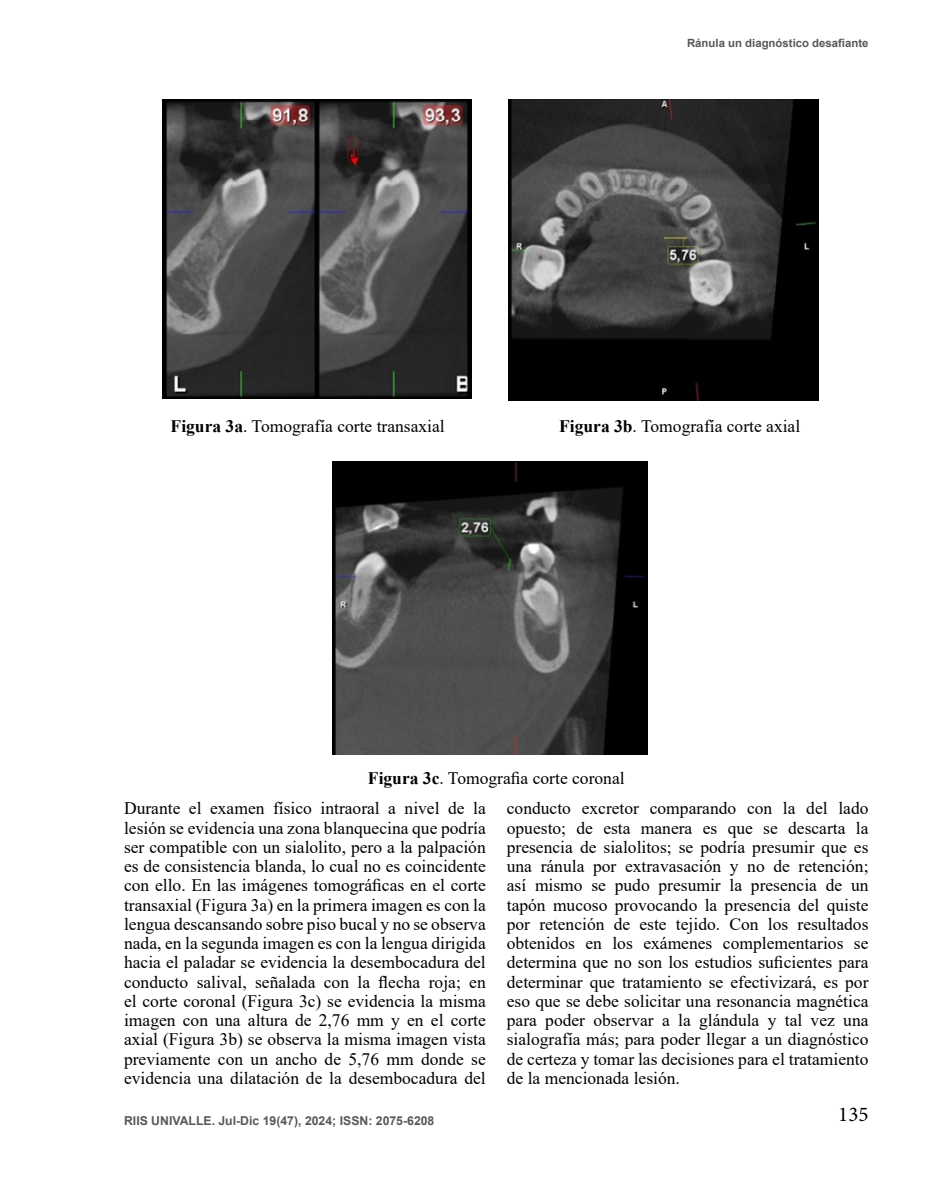
<style>
.page{position:relative;width:943px;height:1191px;background:#fff}
.page>*{position:absolute;margin:0;border:0;box-sizing:border-box;transform-origin:0 0}
.t1{font:21px "Minion Pro";color:#000}
.t2{font:17.5px/19.2px "Times New Roman";color:#000;text-align:justify}
.t3{font:700 12.25px "Arial";color:#585856}
.t4{font:700 11.38px "Arial";color:#585856}
.s1{font-weight:700}
</style>
<div class="page">
<img style="left:162px;top:99px;width:309px;height:299px">
<img style="left:508px;top:99px;width:311px;height:302px">
<img style="left:332px;top:461px;width:315px;height:293px">
<p class="t4" style="left:687px;top:35px;width:183px">Ránula un diagnóstico desafiante</p>
<p class="t2" style="left:171px;top:416px;width:276px"><span class="s1">Figura 3a</span>. Tomografía corte transaxial</p>
<p class="t2" style="left:559px;top:416px;width:242px"><span class="s1">Figura 3b</span>. Tomografía corte axial</p>
<p class="t2" style="left:368px;top:767px;width:258px"><span class="s1">Figura 3c</span>. Tomografia corte coronal</p>
<p class="t2" style="left:124px;top:798px;width:363px">Durante el examen físico intraoral a nivel de la lesión se evidencia una zona blanquecina que podría ser compatible con un sialolito, pero a la palpación es de consistencia blanda, lo cual no es coincidente con ello. En las imágenes tomográficas en el corte transaxial (Figura 3a) en la primera imagen es con la lengua descansando sobre piso bucal y no se observa nada, en la segunda imagen es con la lengua dirigida hacia el paladar se evidencia la desembocadura del conducto salival, señalada con la flecha roja; en el corte coronal (Figura 3c) se evidencia la misma imagen con una altura de 2,76 mm y en el corte axial (Figura 3b) se observa la misma imagen vista previamente con un ancho de 5,76 mm donde se evidencia una dilatación de la desembocadura del</p>
<p class="t2" style="left:507px;top:798px;width:363px">conducto excretor comparando con la del lado opuesto; de esta manera es que se descarta la presencia de sialolitos; se podría presumir que es una ránula por extravasación y no de retención; así mismo se pudo presumir la presencia de un tapón mucoso provocando la presencia del quiste por retención de este tejido. Con los resultados obtenidos en los exámenes complementarios se determina que no son los estudios suficientes para determinar que tratamiento se efectivizará, es por eso que se debe solicitar una resonancia magnética para poder observar a la glándula y tal vez una sialografía más; para poder llegar a un diagnóstico de certeza y tomar las decisiones para el tratamiento de la mencionada lesión.</p>
<p class="t3" style="left:124px;top:1111px;width:312px">RIIS UNIVALLE. Jul-Dic 19(47), 2024; ISSN: 2075-6208</p>
<p class="t1" style="left:838px;top:1099px;width:32px">135</p>
</div>
